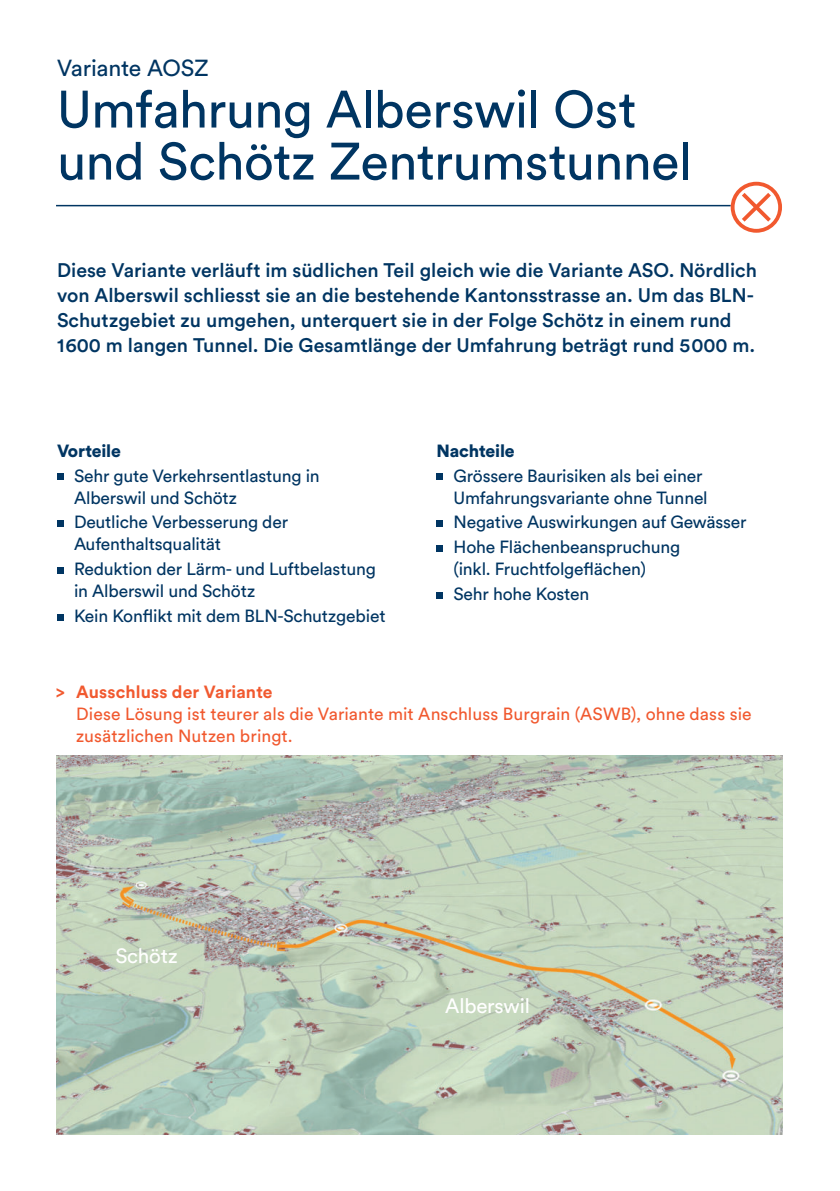
<style>
.page{position:relative;width:840px;height:1191px;background:#fff}
.page>*{position:absolute;margin:0;border:0;box-sizing:border-box;transform-origin:0 0}
.t1{font:52px/52px "Circular Std";letter-spacing:-.01em;color:#003562}
.t2{font:23px "Circular Std";letter-spacing:-.01em;color:#003562}
.t3{font:20.6px "Circular Std";letter-spacing:-.01em;color:#fff}
.t4{font:500 19.6px/25px "Circular Std";color:#003562}
.t5{font:17.6px/22px "Circular Std";letter-spacing:-.01em;color:#003562}
.t6{font:17.6px/22px "Circular Std";letter-spacing:.005em;color:#f1592f}
.t7{font:700 17.6px "Circular Std";letter-spacing:.005em;color:#f1592f}
.t8{font:900 17.6px "Circular Std";letter-spacing:-.01em;color:#003562}
</style>
<div class="page">
<svg style="left:57px;top:474px;width:6px;height:6px"></svg>
<svg style="left:57px;top:521px;width:6px;height:6px"></svg>
<div style="left:57px;top:567px;width:6px;height:7px;background:#003562"></div>
<svg style="left:57px;top:614px;width:6px;height:6px"></svg>
<svg style="left:436px;top:474px;width:6px;height:6px"></svg>
<svg style="left:436px;top:521px;width:6px;height:6px"></svg>
<div style="left:436px;top:545px;width:6px;height:7px;background:#003562"></div>
<svg style="left:436px;top:592px;width:6px;height:6px"></svg>
<img style="left:56px;top:756px;width:726px;height:378px">
<hr style="left:56px;top:205px;width:674px;height:1px;background:#003562">
<svg style="left:737px;top:189px;width:37px;height:37px"></svg>
<div style="left:730px;top:182px;width:51px;height:51px;border:4px solid #f1592f;border-radius:50%"></div>
<h2 class="t2" style="left:57px;top:55px;width:153px">Variante AOSZ</h2>
<h1 class="t1" style="left:57px;top:84px;width:636px">Umfahrung Alberswil Ost und Schötz Zentrumstunnel</h1>
<p class="t4" style="left:57px;top:259px;width:701px">Diese Variante verläuft im südlichen Teil gleich wie die Variante ASO. Nördlich von Alberswil schliesst sie an die bestehende Kantonsstrasse an. Um das BLN-Schutzgebiet zu umgehen, unterquert sie in der Folge Schötz in einem rund<br>1 600 m langen Tunnel. Die Gesamtlänge der Umfahrung beträgt rund 5 000 m.</p>
<p class="t8" style="left:57px;top:444px;width:65px">Vorteile</p>
<p class="t5" style="left:74px;top:465px;width:247px">Sehr gute Verkehrsentlastung in<br>Alberswil und Schötz</p>
<p class="t5" style="left:74px;top:511px;width:215px">Deutliche Verbesserung der<br>Aufenthaltsqualität</p>
<p class="t5" style="left:74px;top:558px;width:303px">Reduktion der Lärm- und Luftbelastung in Alberswil und Schötz</p>
<p class="t5" style="left:74px;top:605px;width:313px">Kein Konflikt mit dem BLN-Schutzgebiet</p>
<p class="t8" style="left:436px;top:444px;width:79px">Nachteile</p>
<p class="t5" style="left:453px;top:465px;width:255px">Grössere Baurisiken als bei einer<br>Umfahrungsvariante ohne Tunnel</p>
<p class="t5" style="left:453px;top:510px;width:294px;line-height:24.8px">Negative Auswirkungen auf Gewässer<br>Hohe Flächenbeanspruchung</p>
<p class="t5" style="left:453px;top:557px;width:194px;line-height:24.8px">(inkl. Fruchtfolgeflächen)<br>Sehr hohe Kosten</p>
<p class="t7" style="left:56px;top:685px;width:218px">&gt; Ausschluss der Variante</p>
<p class="t6" style="left:76px;top:703px;width:676px">Diese Lösung ist teurer als die Variante mit Anschluss Burgrain (ASWB), ohne dass sie zusätzlichen Nutzen bringt.</p>
<p class="t3" style="left:115px;top:945px;width:64px">Schötz</p>
<p class="t3" style="left:445px;top:995px;width:86px">Alberswil</p>
</div>
